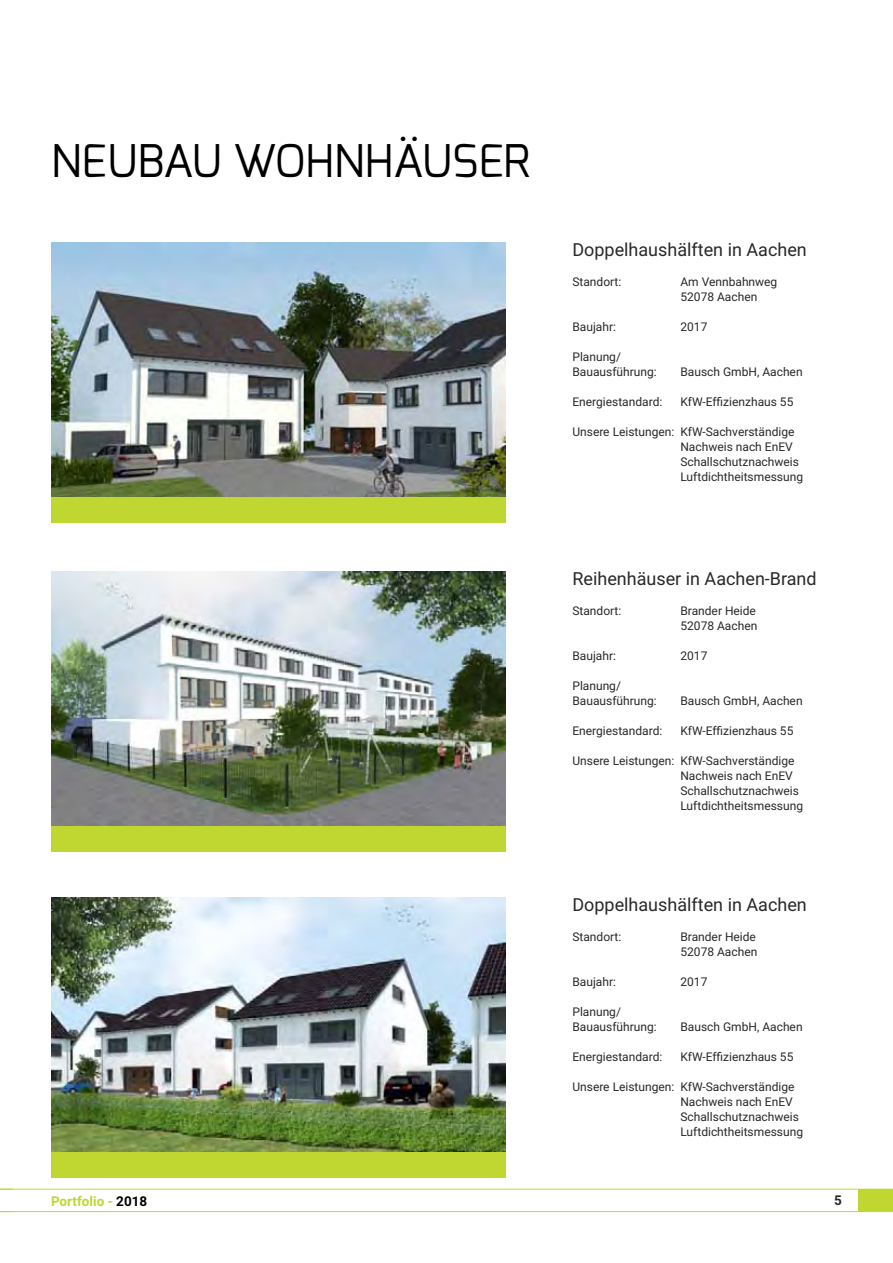
<style>
.page{position:relative;width:893px;height:1263px;background:#fff}
.page>*{position:absolute;margin:0;border:0;box-sizing:border-box;transform-origin:0 0}
.t1{font:45px "Exo";color:#000}
.t2{font:18px "Roboto";color:#292829}
.t3{font:700 13.5px "Roboto";color:#bfd730}
.t4{font:700 13.5px "Roboto";color:#292829}
.t5{font:12px/15px "Roboto";color:#292829}
.s1{color:#000}
</style>
<div class="page">
<hr style="left:0;top:1189px;width:893px;height:1px;background:#bfd730">
<hr style="left:0;top:1211px;width:893px;height:1px;background:#bfd730">
<div style="left:858px;top:1189px;width:35px;height:22px;background:#bfd730"></div>
<svg style="left:0;top:1189px;width:13px;height:1px"></svg>
<img style="left:51px;top:242px;width:454px;height:255px">
<div style="left:51px;top:497px;width:454px;height:26px;background:#bfd730"></div>
<img style="left:51px;top:571px;width:454px;height:255px">
<div style="left:51px;top:826px;width:454px;height:25px;background:#bfd730"></div>
<img style="left:51px;top:897px;width:454px;height:255px">
<div style="left:51px;top:1152px;width:454px;height:25px;background:#bfd730"></div>
<h1 class="t1" style="left:51px;top:132px;width:481px">NEUBAU WOHNHÄUSER</h1>
<p class="t3" style="left:51px;top:1191px;width:98px">Portfolio - <span class="s1">2018</span></p>
<h2 class="t2" style="left:572px;top:237px;width:236px">Doppelhaushälften in Aachen</h2>
<p class="t5" style="left:572px;top:274px;width:50px">Standort:</p>
<p class="t5" style="left:680px;top:274px;width:98px">Am Vennbahnweg<br>52078 Aachen</p>
<p class="t5" style="left:572px;top:319px;width:45px">Baujahr:</p>
<p class="t5" style="left:680px;top:319px;width:28px">2017</p>
<p class="t5" style="left:572px;top:349px;width:86px">Planung/<br>Bauausführung:</p>
<p class="t5" style="left:680px;top:364px;width:124px">Bausch GmbH, Aachen</p>
<p class="t5" style="left:572px;top:394px;width:91px">Energiestandard:</p>
<p class="t5" style="left:680px;top:394px;width:115px">KfW-Effizienzhaus 55</p>
<p class="t5" style="left:680px;top:424px;width:124px;text-indent:-108px">Unsere Leistungen: KfW-Sachverständige<br>Nachweis nach EnEV<br>Schallschutznachweis<br>Luftdichtheitsmessung</p>
<h2 class="t2" style="left:572px;top:565px;width:246px">Reihenhäuser in Aachen-Brand</h2>
<p class="t5" style="left:572px;top:602px;width:50px">Standort:</p>
<p class="t5" style="left:680px;top:602px;width:78px">Brander Heide<br>52078 Aachen</p>
<p class="t5" style="left:572px;top:647px;width:45px">Baujahr:</p>
<p class="t5" style="left:680px;top:647px;width:28px">2017</p>
<p class="t5" style="left:572px;top:677px;width:86px">Planung/<br>Bauausführung:</p>
<p class="t5" style="left:680px;top:692px;width:124px">Bausch GmbH, Aachen</p>
<p class="t5" style="left:572px;top:722px;width:91px">Energiestandard:</p>
<p class="t5" style="left:680px;top:722px;width:115px">KfW-Effizienzhaus 55</p>
<p class="t5" style="left:680px;top:752px;width:124px;text-indent:-108px">Unsere Leistungen: KfW-Sachverständige<br>Nachweis nach EnEV<br>Schallschutznachweis<br>Luftdichtheitsmessung</p>
<h2 class="t2" style="left:572px;top:892px;width:236px">Doppelhaushälften in Aachen</h2>
<p class="t5" style="left:572px;top:928px;width:50px">Standort:</p>
<p class="t5" style="left:680px;top:928px;width:78px">Brander Heide<br>52078 Aachen</p>
<p class="t5" style="left:572px;top:973px;width:45px">Baujahr:</p>
<p class="t5" style="left:680px;top:973px;width:28px">2017</p>
<p class="t5" style="left:572px;top:1003px;width:86px">Planung/<br>Bauausführung:</p>
<p class="t5" style="left:680px;top:1018px;width:124px">Bausch GmbH, Aachen</p>
<p class="t5" style="left:572px;top:1048px;width:91px">Energiestandard:</p>
<p class="t5" style="left:680px;top:1048px;width:115px">KfW-Effizienzhaus 55</p>
<p class="t5" style="left:680px;top:1078px;width:124px;text-indent:-108px">Unsere Leistungen: KfW-Sachverständige<br>Nachweis nach EnEV<br>Schallschutznachweis<br>Luftdichtheitsmessung</p>
<p class="t4" style="left:834px;top:1191px;width:9px">5</p>
</div>
